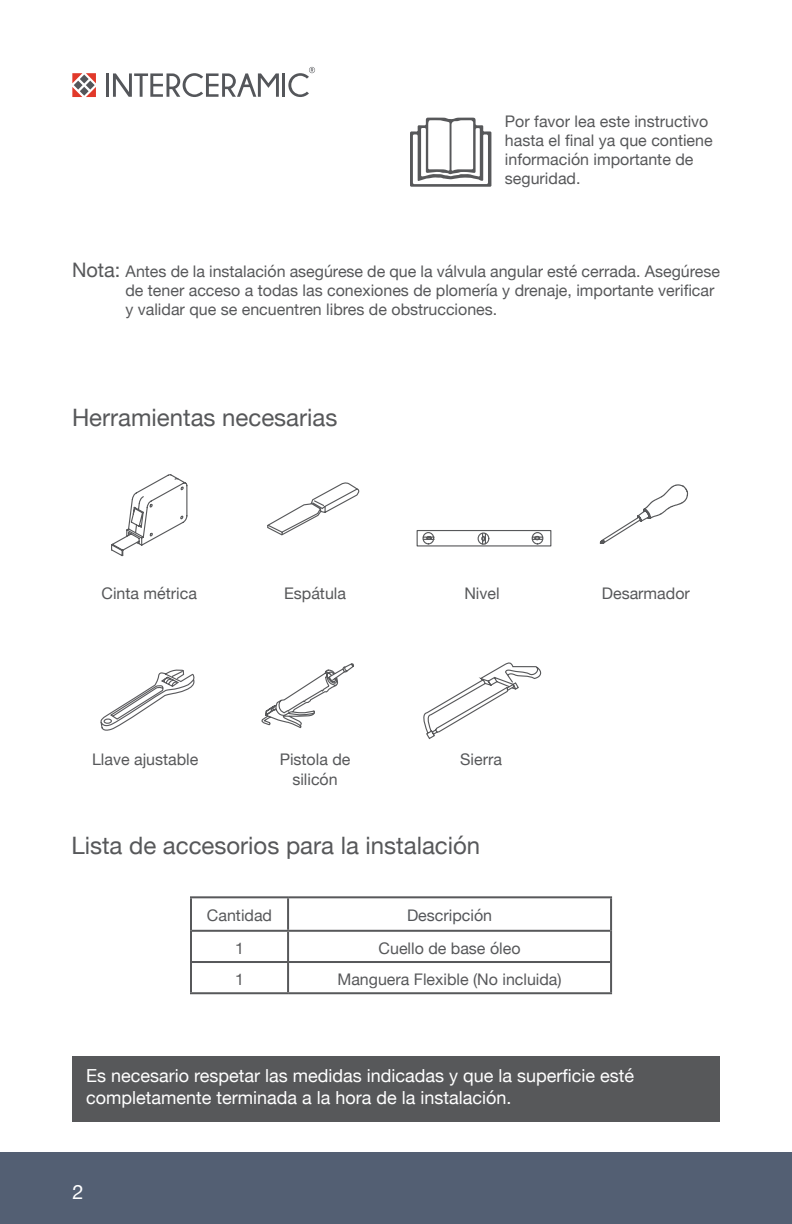
<style>
.page{position:relative;width:792px;height:1224px;background:#fff}
.page>*{position:absolute;margin:0;border:0;box-sizing:border-box;transform-origin:0 0}
.t1{font:24px "Helvetica Neue";color:#57585a}
.t2{font:20px "Helvetica Neue";color:#fff}
.t3{font:18px/21.6px "Helvetica Neue";color:#fff}
.t4{font:16px/19.2px "Helvetica Neue";color:#57585a}
.t5{font:16px "Helvetica Neue";color:#54565a}
.s1{font-size:20px}
</style>
<div class="page">
<div style="left:0;top:1152px;width:792px;height:72px;background:#535f73"></div>
<hr style="left:106px;top:73px;width:3px;height:24px;background:#54565a">
<svg style="left:113px;top:73px;width:166px;height:24px"></svg>
<hr style="left:282px;top:73px;width:3px;height:24px;background:#54565a">
<svg style="left:72px;top:73px;width:24px;height:24px"></svg>
<svg style="left:288px;top:67px;width:27px;height:30px"></svg>
<div style="left:72px;top:1056px;width:648px;height:66px;background:#57585a"></div>
<svg style="left:410px;top:118px;width:81px;height:69px"></svg>
<svg style="left:416px;top:530px;width:136px;height:17px"></svg>
<svg style="left:111px;top:474px;width:77px;height:83px"></svg>
<svg style="left:267px;top:482px;width:93px;height:54px"></svg>
<svg style="left:599px;top:484px;width:90px;height:60px"></svg>
<svg style="left:261px;top:663px;width:93px;height:66px"></svg>
<svg style="left:423px;top:662px;width:119px;height:78px"></svg>
<hr style="left:190px;top:896px;width:98px;height:2px;background:#57585a">
<hr style="left:190px;top:898px;width:2px;height:33px;background:#57585a">
<hr style="left:288px;top:896px;width:324px;height:2px;background:#57585a">
<hr style="left:610px;top:898px;width:2px;height:33px;background:#57585a">
<hr style="left:190px;top:931px;width:2px;height:31px;background:#57585a">
<hr style="left:610px;top:931px;width:2px;height:31px;background:#57585a">
<hr style="left:190px;top:962px;width:2px;height:30px;background:#57585a">
<hr style="left:610px;top:962px;width:2px;height:30px;background:#57585a">
<hr style="left:190px;top:992px;width:98px;height:2px;background:#57585a">
<hr style="left:288px;top:992px;width:324px;height:2px;background:#57585a">
<hr style="left:288px;top:930px;width:322px;height:2px;background:#57585a">
<hr style="left:288px;top:961px;width:322px;height:2px;background:#57585a">
<hr style="left:287px;top:932px;width:2px;height:29px;background:#57585a">
<hr style="left:287px;top:898px;width:2px;height:32px;background:#57585a">
<hr style="left:287px;top:963px;width:2px;height:29px;background:#57585a">
<hr style="left:192px;top:930px;width:96px;height:2px;background:#57585a">
<hr style="left:192px;top:961px;width:96px;height:2px;background:#57585a">
<svg style="left:100px;top:669px;width:95px;height:62px"></svg>
<p class="t4" style="left:505px;top:112px;width:209px">Por favor lea este instructivo hasta el final ya que contiene información importante de seguridad.</p>
<p class="t4" style="left:125px;top:262px;width:596px;text-indent:-53px"><span class="s1">Nota:</span> Antes de la instalación asegúrese de que la válvula angular esté cerrada. Asegúrese de tener acceso a todas las conexiones de plomería y drenaje, importante verificar y validar que se encuentren libres de obstrucciones.</p>
<h1 class="t1" style="left:72px;top:401px;width:267px">Herramientas necesarias</h1>
<p class="t4" style="left:102px;top:585px;width:97px">Cinta métrica</p>
<p class="t4" style="left:92px;top:751px;width:108px">Llave ajustable</p>
<p class="t4" style="left:284px;top:585px;width:63px">Espátula</p>
<p class="t4" style="left:464px;top:585px;width:37px">Nivel</p>
<p class="t4" style="left:602px;top:585px;width:90px">Desarmador</p>
<p class="t4" style="left:280px;top:751px;width:72px">Pistola de</p>
<p class="t4" style="left:460px;top:751px;width:43px">Sierra</p>
<p class="t4" style="left:292px;top:770px;width:47px">silicón</p>
<h1 class="t1" style="left:71px;top:828px;width:410px">Lista de accesorios para la instalación</h1>
<p class="t4" style="left:207px;top:906px;width:67px">Cantidad</p>
<p class="t5" style="left:407px;top:903px;width:87px">Descripción</p>
<p class="t4" style="left:235px;top:940px;width:10px">1</p>
<p class="t4" style="left:379px;top:940px;width:143px">Cuello de base óleo</p>
<p class="t4" style="left:235px;top:971px;width:10px">1</p>
<p class="t4" style="left:337px;top:971px;width:226px">Manguera Flexible (No incluida)</p>
<p class="t3" style="left:86px;top:1066px;width:550px">Es necesario respetar las medidas indicadas y que la superficie esté completamente terminada a la hora de la instalación.</p>
<p class="t2" style="left:73px;top:1177px;width:13px">2</p>
</div>
